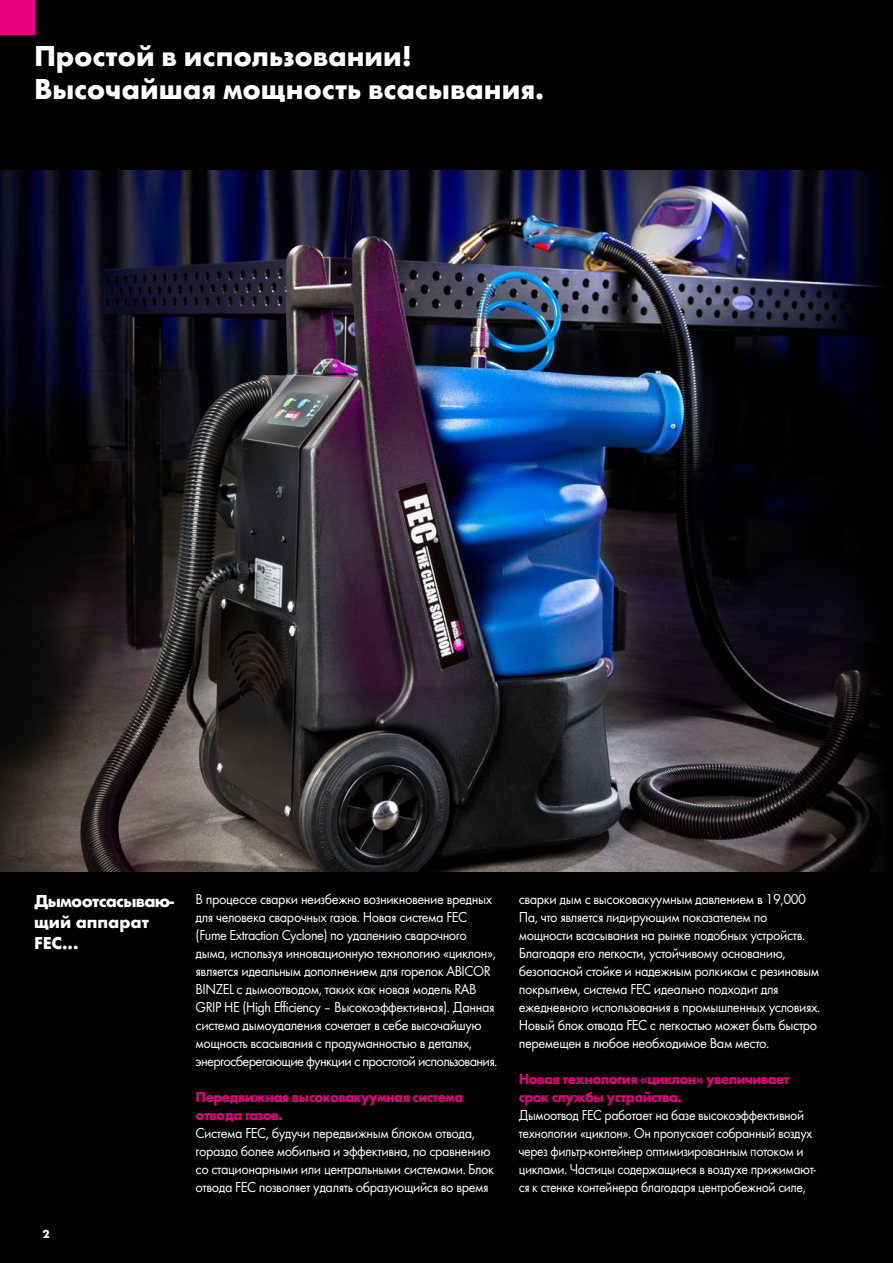
<style>
.page{position:relative;width:893px;height:1263px;background:#000}
.page>*{position:absolute;margin:0;border:0;box-sizing:border-box;transform-origin:0 0}
.t1{font:700 30px/33px "Futura TOT";letter-spacing:-.005em;color:#fff}
.t2{font:700 18px/21px "Futura TOT";letter-spacing:-.04em;color:#fff}
.t3{font:15px/18px "Futura TOT Boo";letter-spacing:-.03em;color:#fff;scale:.95 1}
.t4{font:15px/18px "Futura TOT Boo";letter-spacing:-.03em;color:#fff;scale:.92 1}
.t5{font:700 15px/18px "Futura TOT";letter-spacing:-.03em;color:#e5007d;scale:.95 1}
.t6{font:700 12px "Futura TOT";color:#fff}
</style>
<div class="page">
<img style="left:0;top:170px;width:883px;height:702px">
<div style="left:0;top:0;width:34px;height:34px;background:#e5007d"></div>
<h1 class="t1" style="left:34px;top:39px;width:512px">Простой в использовании!<br>Высочайшая мощность всасывания.</h1>
<p class="t2" style="left:34px;top:890px;width:142px">Дымоотсасываю&shy;щий аппарат<br>FEC...</p>
<p class="t3" style="left:196px;top:890px;width:319px">В процессе сварки неизбежно возникновение вредных для человека сварочных газов. Новая система FEC (Fume Extraction Cyclone) по удалению сварочного дыма, используя инновационную технологию «циклон», является идеальным дополнением для горелок ABICOR BINZEL с дымоотводом, таких как новая модель RAB GRIP HE (High Efficiency – Высокоэффективная). Данная система дымоудаления сочетает в себе высочайшую мощность всасывания с продуманностью в деталях, энергосберегающие функции с простотой использования.</p>
<p class="t5" style="left:196px;top:1088px;width:283px">Передвижная высоковакуумная система отвода газов.</p>
<p class="t3" style="left:196px;top:1124px;width:316px">Cистема FEC, будучи передвижным блоком отвода, гораздо более мобильна и эффективна, по сравнению со стационарными или центральными системами. Блок отвода FEC позволяет удалять образующийся во время</p>
<p class="t6" style="left:43px;top:1227px;width:9px">2</p>
<p class="t3" style="left:519px;top:890px;width:319px">сварки дым с высоковакуумным давлением в 19,000<br>Па, что является лидирующим показателем по мощности всасывания на рынке подобных устройств.<br>Благодаря его легкости, устойчивому основанию, безопасной стойке и надежным ролкикам с резиновым покрытием, система FEC идеально подходит для ежедневного использования в промышленных условиях.<br>Новый блок отвода FEC с легкостью может быть быстро перемещен в любое необходимое Вам место.</p>
<p class="t5" style="left:519px;top:1070px;width:287px">Новая технология «циклон» увеличивает срок службы устройства.</p>
<p class="t4" style="left:519px;top:1106px;width:325px">Дымоотвод FEC работает на базе высокоэффективной технологии «циклон». Он пропускает собранный воздух через фильтр-контейнер оптимизированным потоком и циклами. Частицы содержащиеся в воздухе прижимают&shy;ся к стенке контейнера благодаря центробежной силе,</p>
</div>
